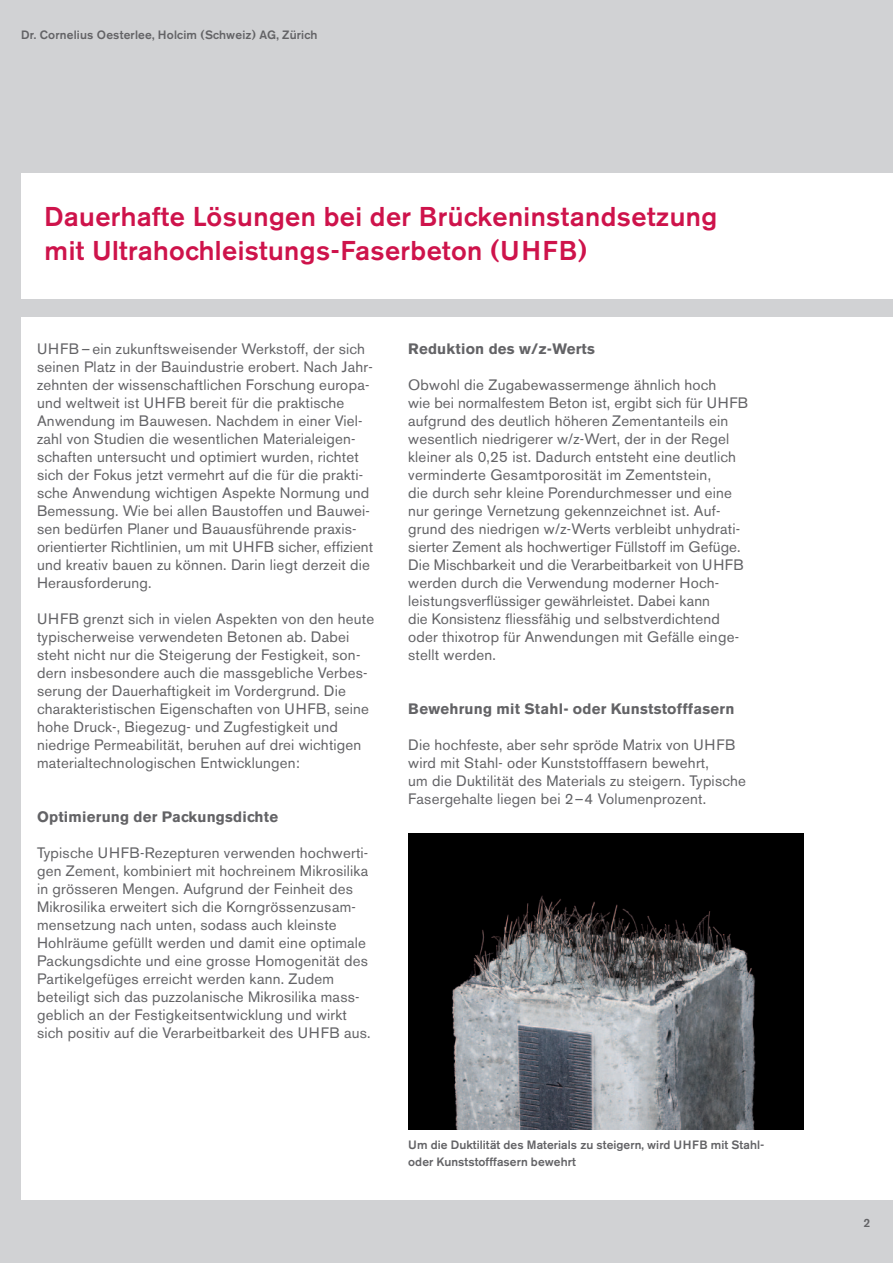
<style>
.page{position:relative;width:893px;height:1263px;background:#d1d2d4}
.page>*{position:absolute;margin:0;border:0;box-sizing:border-box;transform-origin:0 0}
.t1{font:500 27px/33.9px "Akzidenz Grotesk BE";letter-spacing:.015em;color:#ce134b}
.t2{font:15px/18px "Akzidenz Grotesk BE";letter-spacing:.015em;color:#636366}
.t3{font:700 15px "Akzidenz Grotesk BE";letter-spacing:.015em;color:#636366}
.t4{font:500 12px/16.5px "Akzidenz Grotesk BE";letter-spacing:.005em;color:#636366}
</style>
<div class="page">
<div style="left:21px;top:317px;width:872px;height:882px;background:#fff"></div>
<div style="left:21px;top:174px;width:872px;height:125px;background:#fff"></div>
<img style="left:408px;top:833px;width:395px;height:296px">
<p class="t4" style="left:21px;top:27px;width:298px">Dr. Cornelius Oesterlee, Holcim (Schweiz) AG, Zürich</p>
<h1 class="t1" style="left:45px;top:200px;width:674px">Dauerhafte Lösungen bei der Brückeninstandsetzung mit Ultrahochleistungs-Faserbeton (UHFB)</h1>
<p class="t2" style="left:37px;top:340px;width:338px">UHFB– ein zukunftsweisender Werkstoff, der sich seinen Platz in der Bauindustrie erobert. Nach Jahr&shy;zehnten der wissenschaftlichen Forschung europa&shy;und weltweit ist UHFB bereit für die praktische Anwendung im Bauwesen. Nachdem in einer Viel&shy;zahl von Studien die wesentlichen Materialeigen&shy;schaften untersucht und optimiert wurden, richtet sich der Fokus jetzt vermehrt auf die für die prakti&shy;sche Anwendung wichtigen Aspekte Normung und Bemessung. Wie bei allen Baustoffen und Bauwei&shy;sen bedürfen Planer und Bauausführende praxis&shy;orientierter Richtlinien, um mit UHFB sicher, effizient und kreativ bauen zu können. Darin liegt derzeit die Herausforderung.</p>
<p class="t2" style="left:37px;top:610px;width:339px">UHFB grenzt sich in vielen Aspekten von den heute typischerweise verwendeten Betonen ab. Dabei steht nicht nur die Steigerung der Festigkeit, son&shy;dern insbesondere auch die massgebliche Verbes&shy;serung der Dauerhaftigkeit im Vordergrund. Die charakteristischen Eigenschaften von UHFB, seine hohe Druck-, Biegezug- und Zugfestigkeit und niedrige Permeabilität, beruhen auf drei wichtigen materialtechnologischen Entwicklungen:</p>
<p class="t3" style="left:37px;top:808px;width:243px">Optimierung der Packungsdichte</p>
<p class="t2" style="left:37px;top:844px;width:335px">Typische UHFB-Rezepturen verwenden hochwerti&shy;gen Zement, kombiniert mit hochreinem Mikrosilika in grösseren Mengen. Aufgrund der Feinheit des Mikrosilika erweitert sich die Korngrössenzusam&shy;mensetzung nach unten, sodass auch kleinste Hohlräume gefüllt werden und damit eine optimale Packungsdichte und eine grosse Homogenität des Partikelgefüges erreicht werden kann. Zudem beteiligt sich das puzzolanische Mikrosilika mass&shy;geblich an der Festigkeitsentwicklung und wirkt sich positiv auf die Verarbeitbarkeit des UHFB aus.</p>
<p class="t3" style="left:408px;top:340px;width:188px">Reduktion des w/z-Werts</p>
<p class="t2" style="left:408px;top:376px;width:342px">Obwohl die Zugabewassermenge ähnlich hoch<br>wie bei normalfestem Beton ist, ergibt sich für UHFB aufgrund des deutlich höheren Zementanteils ein wesentlich niedrigerer w/z-Wert, der in der Regel kleiner als 0,25 ist. Dadurch entsteht eine deutlich verminderte Gesamtporosität im Zementstein,<br>die durch sehr kleine Porendurchmesser und eine nur geringe Vernetzung gekennzeichnet ist. Auf&shy;grund des niedrigen w/z-Werts verbleibt unhydrati&shy;sierter Zement als hochwertiger Füllstoff im Gefüge.<br>Die Mischbarkeit und die Verarbeitbarkeit von UHFB werden durch die Verwendung moderner Hoch&shy;leistungsverflüssiger gewährleistet. Dabei kann<br>die Konsistenz fliessfähig und selbstverdichtend oder thixotrop für Anwendungen mit Gefälle einge&shy;stellt werden.</p>
<p class="t3" style="left:408px;top:700px;width:328px">Bewehrung mit Stahl- oder Kunststofffasern</p>
<p class="t2" style="left:408px;top:736px;width:339px">Die hochfeste, aber sehr spröde Matrix von UHFB wird mit Stahl- oder Kunststofffasern bewehrt,<br>um die Duktilität des Materials zu steigern. Typische Fasergehalte liegen bei 2–4 Volumenprozent.</p>
<p class="t4" style="left:408px;top:1137px;width:358px">Um die Duktilität des Materials zu steigern, wird UHFB mit Stahl&shy;oder Kunststofffasern bewehrt</p>
<p class="t4" style="left:863px;top:1215px;width:8px">2</p>
</div>
